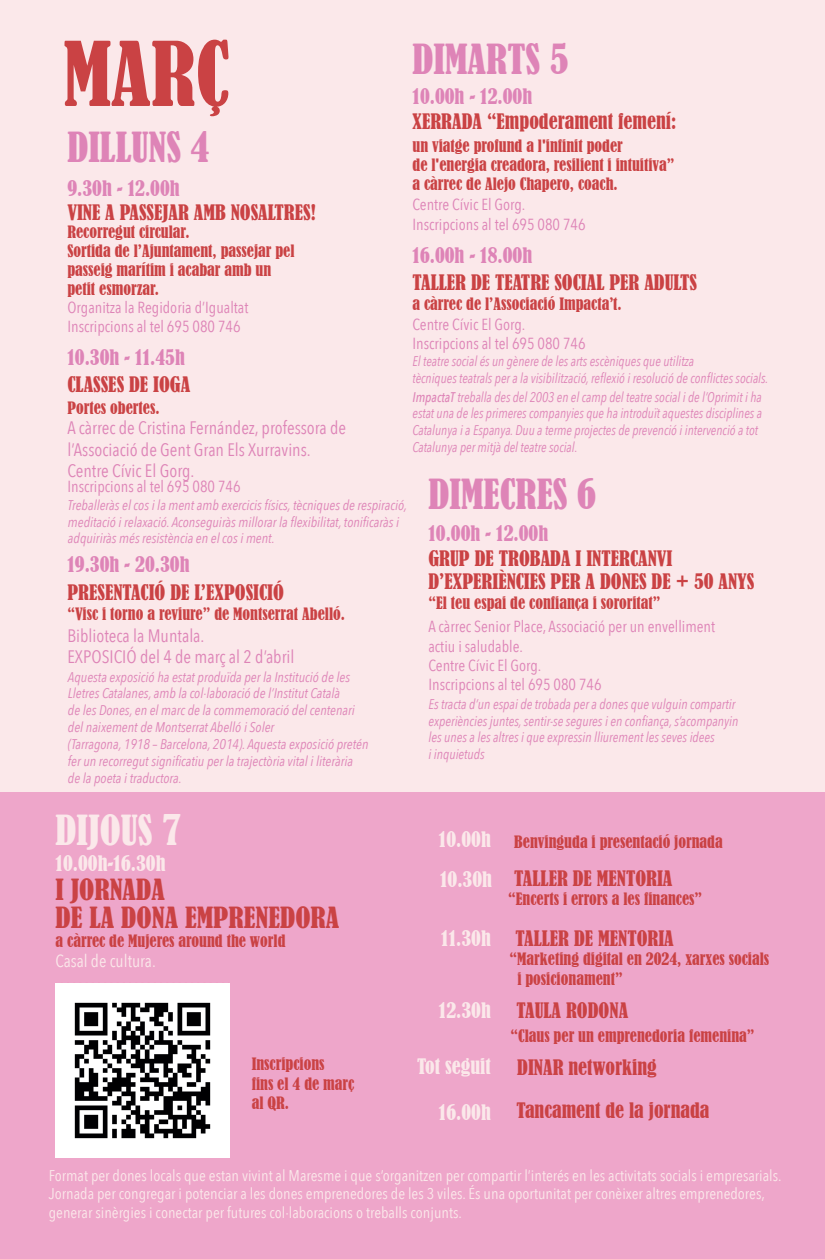
<style>
.page{position:relative;width:825px;height:1259px;background:#fff}
.page>*{position:absolute;margin:0;border:0;box-sizing:border-box;transform-origin:0 0}
.t1{font:condensed 82.8px "Bernard";color:#ca4244}
.t2{font:condensed 38.8px "Bernard";color:#de84b7}
.t3{font:condensed 38.8px "Bernard";color:#fbe8ea}
.t4{font:condensed 27.4px/28px "Bernard";color:#ca4244}
.t5{font:condensed 20px/23.2px "Bernard";color:#ca4244}
.t6{font:condensed 20px "Bernard";color:#de84b7}
.t7{font:condensed 20px "Bernard";color:#fbe8ea}
.t8{font:18px/21.6px "Avenir Next Condensed";color:#de84b7}
.t9{font:17.6px "Avenir Next Condensed";color:#fbe8ea}
.t10{font:condensed 16px/19.2px "Bernard";color:#ca4244}
.t11{font:16px/19.2px "Avenir Next Condensed";color:#de84b7}
.t12{font:15.4px/18.6px "Avenir Next Condensed";color:#fbe8ea}
.t13{font:italic 14px/16.8px "Avenir Next Condensed";color:#de84b7}
.t14{font:italic 14px/16.8px "Avenir Next Condensed";color:#de84b7;scale:.94 1}
.s1{font-weight:500}
.s2{font-size:20px;color:#fbe8ea}
.s3{color:#fbe8ea}
</style>
<div class="page">
<div style="left:0;top:0;width:824px;height:1258px;background:#fbe8ea"></div>
<div style="left:0;top:792px;width:824px;height:466px;background:#eea6ca"></div>
<img style="left:56px;top:983px;width:173px;height:173px">
<h1 class="t1" style="left:63px;top:26px;width:168px">MARÇ</h1>
<h2 class="t2" style="left:412px;top:37px;width:158px">DIMARTS 5</h2>
<h3 class="t5" style="left:412px;top:110px;width:265px">XERRADA “Empoderament femení:</h3>
<p class="t10" style="left:412px;top:136px;width:263px">un viatge profund a l'infinit poder<br>de l'energia creadora, resilient i intuitiva” a càrrec de Alejo Chapero, coach.</p>
<p class="t11" style="left:412px;top:194px;width:175px">Centre Cívic El Gorg.<br>Inscripcions al tel 695 080 746</p>
<h3 class="t6" style="left:412px;top:85px;width:121px">10.00h - 12.00h</h3>
<h2 class="t2" style="left:67px;top:124px;width:143px">DILLUNS 4</h2>
<h3 class="t6" style="left:67px;top:176px;width:114px">9.30h - 12.00h</h3>
<h3 class="t5" style="left:67px;top:201px;width:250px">VINE A PASSEJAR AMB NOSALTRES!</h3>
<p class="t10" style="left:67px;top:222px;width:228px">Recorregut circular.<br>Sortida de l’Ajuntament, passejar pel passeig marítim i acabar amb un petit esmorzar.</p>
<h3 class="t6" style="left:412px;top:243px;width:121px">16.00h - 18.00h</h3>
<h3 class="t5" style="left:412px;top:270px;width:286px">TALLER DE TEATRE SOCIAL PER ADULTS</h3>
<p class="t10" style="left:412px;top:294px;width:210px">a càrrec de l’Associació Impacta’t.</p>
<p class="t11" style="left:67px;top:296px;width:182px">Organitza la Regidoria d’Igualtat<br>Inscripcions al tel 695 080 746</p>
<p class="t11" style="left:412px;top:313px;width:175px">Centre Cívic El Gorg.<br>Inscripcions al tel 695 080 746</p>
<h3 class="t6" style="left:67px;top:345px;width:119px">10.30h - 11.45h</h3>
<p class="t14" style="left:412px;top:352px;width:380px">El teatre social és un gènere de les arts escèniques que utilitza<br>tècniques teatrals per a la visibilització, reflexió i resolució de conflictes socials.</p>
<p class="t14" style="left:412px;top:388px;width:373px"><span class="s1">ImpactaT</span> treballa des del 2003 en el camp del teatre social i de l’Oprimit i ha estat una de les primeres companyies que ha introduït aquestes disciplines a Catalunya i a Espanya. Duu a terme projectes de prevenció i intervenció a tot Catalunya per mitjà del teatre social.</p>
<h3 class="t5" style="left:67px;top:372px;width:124px">CLASSES DE IOGA</h3>
<p class="t10" style="left:67px;top:398px;width:94px">Portes obertes.</p>
<p class="t8" style="left:67px;top:416px;width:280px">A càrrec de Cristina Fernández, professora de l’Associació de Gent Gran Els Xurravins.<br>Centre Cívic El Gorg.</p>
<h2 class="t2" style="left:428px;top:471px;width:169px">DIMECRES 6</h2>
<p class="t11" style="left:67px;top:476px;width:175px">Inscripcions al tel 695 080 746</p>
<p class="t13" style="left:68px;top:496px;width:340px">Treballeràs el cos i la ment amb exercicis físics, tècniques de respiració, meditació i relaxació. Aconseguiràs millorar la flexibilitat, tonificaràs i adquiriràs més resistència en el cos i ment.</p>
<h3 class="t6" style="left:428px;top:521px;width:121px">10.00h - 12.00h</h3>
<h3 class="t6" style="left:67px;top:552px;width:123px">19.30h - 20.30h</h3>
<h3 class="t5" style="left:67px;top:581px;width:218px">PRESENTACIÓ DE L’EXPOSICIÓ</h3>
<p class="t10" style="left:67px;top:604px;width:279px">“Visc i torno a reviure” de Montserrat Abelló.</p>
<p class="t8" style="left:67px;top:623px;width:228px">Biblioteca la Muntala.<br>EXPOSICIÓ del 4 de març al 2 d’abril</p>
<p class="t13" style="left:68px;top:668px;width:302px">Aquesta exposició ha estat produïda per la Institució de les Lletres Catalanes, amb la col·laboració de l’Institut Català<br>de les Dones, en el marc de la commemoració del centenari del naixement de Montserrat Abelló i Soler<br>(Tarragona, 1918 – Barcelona, 2014). Aquesta exposició pretén fer un recorregut significatiu per la trajectòria vital i literària de la poeta i traductora.</p>
<h2 class="t3" style="left:56px;top:807px;width:127px">DIJOUS 7</h2>
<h3 class="t4" style="left:56px;top:875px;width:285px">I JORNADA<br>DE LA DONA EMPRENEDORA</h3>
<p class="t10" style="left:56px;top:930px;width:231px">a càrrec de Mujeres around the world</p>
<h3 class="t7" style="left:56px;top:851px;width:111px">10.00h-16.30h</h3>
<p class="t9" style="left:56px;top:945px;width:102px">Casal de cultura.</p>
<p class="t10" style="left:252px;top:1054px;width:104px">Inscripcions<br>fins el 4 de març al QR.</p>
<h3 class="t5" style="left:428px;top:546px;width:327px">GRUP DE TROBADA I INTERCANVI<br>D’EXPERIÈNCIES PER A DONES DE + 50 ANYS</h3>
<p class="t11" style="left:428px;top:616px;width:288px">A càrrec Senior Place, Associació per un envelliment actiu i saludable.<br>Centre Cívic El Gorg.<br>Inscripcions al tel 695 080 746</p>
<p class="t10" style="left:428px;top:593px;width:233px">“El teu espai de confiança i sororitat”</p>
<p class="t13" style="left:428px;top:695px;width:311px">Es tracta d’un espai de trobada per a dones que vulguin compartir experiències juntes, sentir-se segures i en confiança, s’acompanyin les unes a les altres i que expressin lliurement les seves idees<br>i inquietuds</p>
<p class="t10" style="left:439px;top:832px;width:285px"><span class="s2">10.00h</span> Benvinguda i presentació jornada</p>
<h3 class="t7" style="left:440px;top:867px;width:53px">10.30h</h3>
<h3 class="t5" style="left:514px;top:867px;width:160px">TALLER DE MENTORIA</h3>
<p class="t10" style="left:508px;top:889px;width:195px">“Encerts i errors a les finances”</p>
<h3 class="t5" style="left:441px;top:926px;width:234px"><span class="s3">11.30h</span> TALLER DE MENTORIA</h3>
<p class="t10" style="left:517px;top:949px;width:253px;text-indent:-8px">“Marketing digital en 2024, xarxes socials i posicionament”</p>
<h3 class="t7" style="left:439px;top:998px;width:53px">12.30h</h3>
<h3 class="t5" style="left:516px;top:999px;width:113px">TAULA RODONA</h3>
<p class="t10" style="left:510px;top:1025px;width:245px">“Claus per un emprenedoria femenina”</p>
<h3 class="t7" style="left:417px;top:1054px;width:75px">Tot seguit</h3>
<h3 class="t5" style="left:517px;top:1055px;width:141px">DINAR networking</h3>
<h3 class="t7" style="left:439px;top:1100px;width:53px">16.00h</h3>
<h3 class="t5" style="left:516px;top:1098px;width:194px">Tancament de la jornada</h3>
<p class="t12" style="left:49px;top:1164px;width:734px">Format per dones locals que estan vivint al Maresme i que s’organitzen per compartir l’interés en les activitats socials i empresarials.<br>Jornada per congregar i potenciar a les dones emprenedores de les 3 viles. És una oportunitat per conèixer altres emprenedores, generar sinèrgies i conectar per futures col·laboracions o treballs conjunts.</p>
</div>
